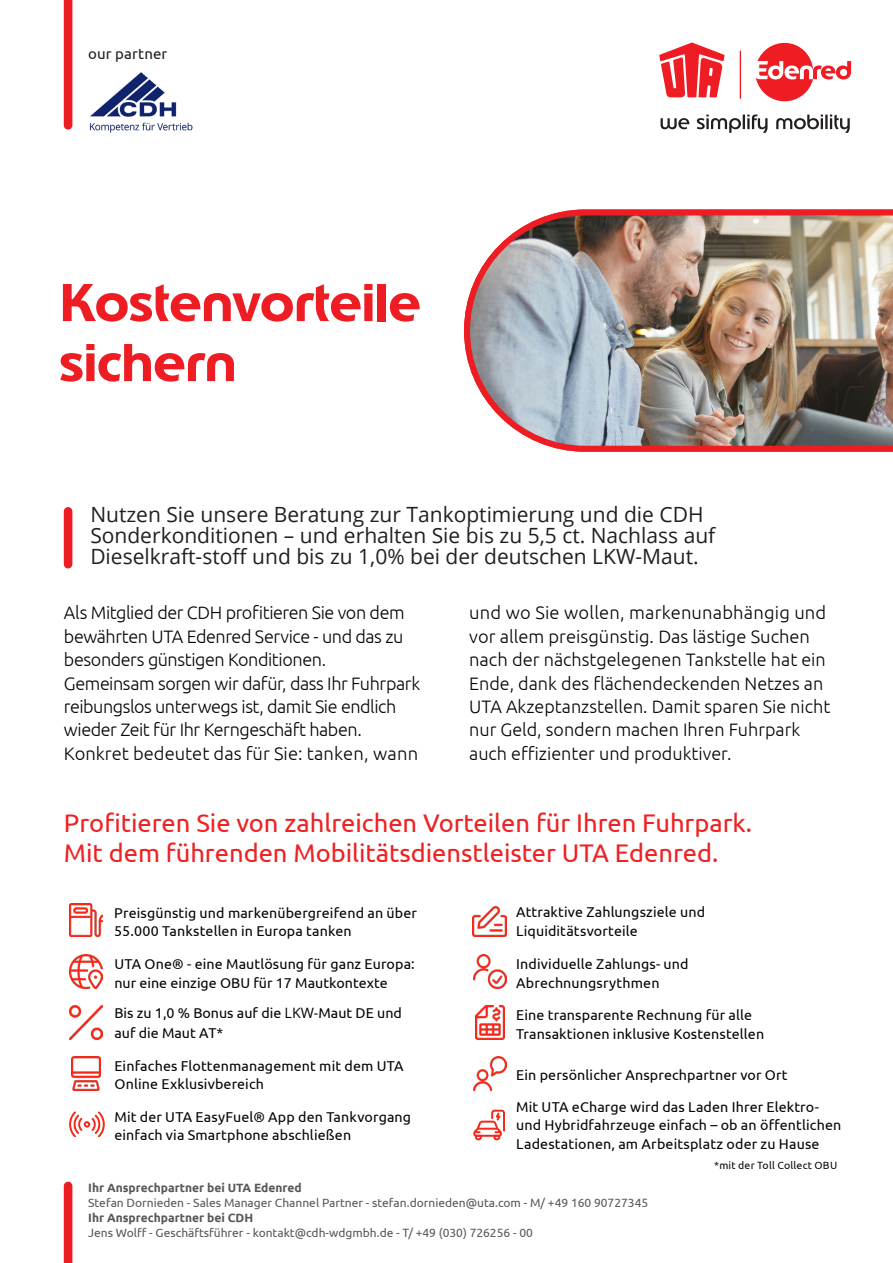
<style>
.page{position:relative;width:893px;height:1263px;background:#fff}
.page>*{position:absolute;margin:0;border:0;box-sizing:border-box;transform-origin:0 0}
.H1_46_50_6pt_Edenred{font:700 52.5px "Edenred";color:#ee1d23}
.t1{font:25.5px/30.6px "Ubuntu";color:#ee2123}
.H3_23_27_6pt_Ubuntu{font:21px/21px "Open Sans";color:#231f20}
.UTA_Copy_9pt_80{font:300 18px/23.4px "Ubuntu";color:#040503;text-align:justify}
.UTA_Copy_9pt_80-2{font:300 18px/23.4px "Ubuntu";letter-spacing:-.025em;color:#040503}
.UTA_Copy_10pt{font:15px "Ubuntu";letter-spacing:.01em;color:#231f20}
.UTA_Copy_10pt-2{font:14.25px/18.5px "Ubuntu";letter-spacing:.01em;color:#040503}
.Imprint_8_10pt_Ubunt{font:12px/15px "Ubuntu";color:#57585a}
.Imprint_Headline_8_1{font:12px "Ubuntu";color:#57585a}
.Imprint_Headline_8_1-2{font:700 12px "Ubuntu";color:#57585a}
.UTA_Copy_10pt-3{font:10.5px "Ubuntu";letter-spacing:.02em;color:#070907}
.s1{font-family:"Open Sans"}
.s2{font-weight:700}
</style>
<div class="page">
<hr style="left:740px;top:51px;width:1px;height:48px;background:#ee1d23">
<svg style="left:756px;top:43px;width:95px;height:58px"></svg>
<svg style="left:659px;top:43px;width:66px;height:54px"></svg>
<svg style="left:661px;top:114px;width:189px;height:19px"></svg>
<div style="left:64px;top:1186px;width:8px;height:77px;background:#ee1d23"></div>
<div style="left:64px;top:511px;width:8px;height:53px;background:#ee1d23"></div>
<div style="left:64px;top:0;width:8px;height:125px;background:#ee1d23"></div>
<img style="left:89px;top:72px;width:103px;height:61px">
<img style="left:464px;top:209px;width:429px;height:243px">
<img style="left:475px;top:1006px;width:29px;height:33px">
<img style="left:473px;top:907px;width:34px;height:30px">
<img style="left:71px;top:1057px;width:30px;height:33px">
<img style="left:69px;top:1006px;width:34px;height:33px">
<img style="left:69px;top:903px;width:34px;height:34px">
<img style="left:69px;top:955px;width:34px;height:33px">
<img style="left:473px;top:1057px;width:34px;height:33px">
<img style="left:473px;top:955px;width:34px;height:33px">
<svg style="left:69px;top:1111px;width:36px;height:26px"></svg>
<svg style="left:473px;top:1110px;width:32px;height:30px"></svg>
<p class="UTA_Copy_10pt" style="left:88px;top:45px;width:81px">our partner</p>
<p class="H1_46_50_6pt_Edenred" style="left:60px;top:267px;width:363px">Kostenvorteile</p>
<p class="H1_46_50_6pt_Edenred" style="left:60px;top:327px;width:178px">sichern</p>
<p class="H3_23_27_6pt_Ubuntu" style="left:90px;top:503px;width:627px">Nutzen Sie unsere Beratung zur Tankoptimierung und die CDH<br>Sonderkonditionen – und erhalten Sie bis zu 5,5 ct. Nachlass auf<br>Dieselkraft-stoff und bis zu 1,0% bei der deutschen LKW-Maut.</p>
<p class="UTA_Copy_9pt_80" style="left:64px;top:601px;width:342px">Als Mitglied der CDH profitieren Sie von dem bewährten UTA Edenred Service - und das zu besonders günstigen Konditionen.</p>
<p class="UTA_Copy_9pt_80-2" style="left:64px;top:671px;width:358px">Gemeinsam sorgen wir dafür, dass Ihr Fuhrpark reibungslos unterwegs ist, damit Sie endlich wieder Zeit für Ihr Kerngeschäft haben.<br>Konkret bedeutet das für Sie: tanken, wann</p>
<p class="UTA_Copy_9pt_80" style="left:469px;top:601px;width:363px;text-align:left">und wo Sie wollen, markenunabhängig und vor allem preisgünstig. Das lästige Suchen nach der nächstgelegenen Tankstelle hat ein Ende, dank des flächendeckenden Netzes an UTA Akzeptanzstellen. Damit sparen Sie nicht nur Geld, sondern machen Ihren Fuhrpark auch effizienter und produktiver.</p>
<p class="t1" style="left:64px;top:806px;width:690px">Profitieren Sie von zahlreichen Vorteilen für Ihren Fuhrpark.<br>Mit dem führenden Mobilitätsdienstleister UTA Edenred.</p>
<p class="UTA_Copy_10pt-2" style="left:114px;top:903px;width:304px">Preisgünstig und markenübergreifend an über<br>55.000 Tankstellen in Europa tanken</p>
<p class="UTA_Copy_10pt-2" style="left:114px;top:954px;width:302px">UTA One® - eine Mautlösung für ganz Europa: nur eine einzige OBU für 17 Mautkontexte</p>
<p class="UTA_Copy_10pt-2" style="left:114px;top:1003px;width:289px;line-height:19.4px">Bis zu 1,0 % Bonus auf die <span class="s1">LKW-</span>Maut DE und auf die Maut AT*</p>
<p class="UTA_Copy_10pt-2" style="left:114px;top:1056px;width:291px">Einfaches Flottenmanagement mit dem UTA<br>Online Exklusivbereich</p>
<p class="UTA_Copy_10pt-2" style="left:114px;top:1107px;width:298px">Mit der UTA EasyFuel® App den Tankvorgang einfach via Smartphone abschließen</p>
<p class="UTA_Copy_10pt-2" style="left:516px;top:903px;width:191px">Attraktive Zahlungsziele und<br>Liquiditätsvorteile</p>
<p class="UTA_Copy_10pt-2" style="left:516px;top:955px;width:174px">Individuelle Zahlungs- und<br>Abrechnungsrythmen</p>
<p class="UTA_Copy_10pt-2" style="left:516px;top:1005px;width:249px">Eine transparente Rechnung für alle<br>Transaktionen inklusive Kostenstellen</p>
<p class="UTA_Copy_10pt-2" style="left:516px;top:1065px;width:273px">Ein persönlicher Ansprechpartner vor Ort</p>
<p class="UTA_Copy_10pt-2" style="left:516px;top:1097px;width:327px">Mit UTA eCharge wird das Laden Ihrer Elektro&shy;und Hybridfahrzeuge einfach – ob an öffentlichen<br>Ladestationen, am Arbeitsplatz oder zu Hause</p>
<p class="UTA_Copy_10pt-3" style="left:714px;top:1158px;width:125px">*mit der Toll Collect OBU</p>
<p class="Imprint_Headline_8_1-2" style="left:88px;top:1180px;width:215px">Ihr Ansprechpartner bei UTA Edenred</p>
<p class="Imprint_Headline_8_1" style="left:88px;top:1195px;width:561px">Stefan Dornieden - Sales Manager Channel Partner - stefan.dornieden@uta.com - M/ +49 160 90727345</p>
<p class="Imprint_8_10pt_Ubunt" style="left:88px;top:1209px;width:446px"><span class="s2">Ihr Ansprechpartner bei CDH<br></span>Jens Wolff - Geschäftsführer - kontakt@cdh-wdgmbh.de - T/ +49 (030) 726256 - 00</p>
</div>
